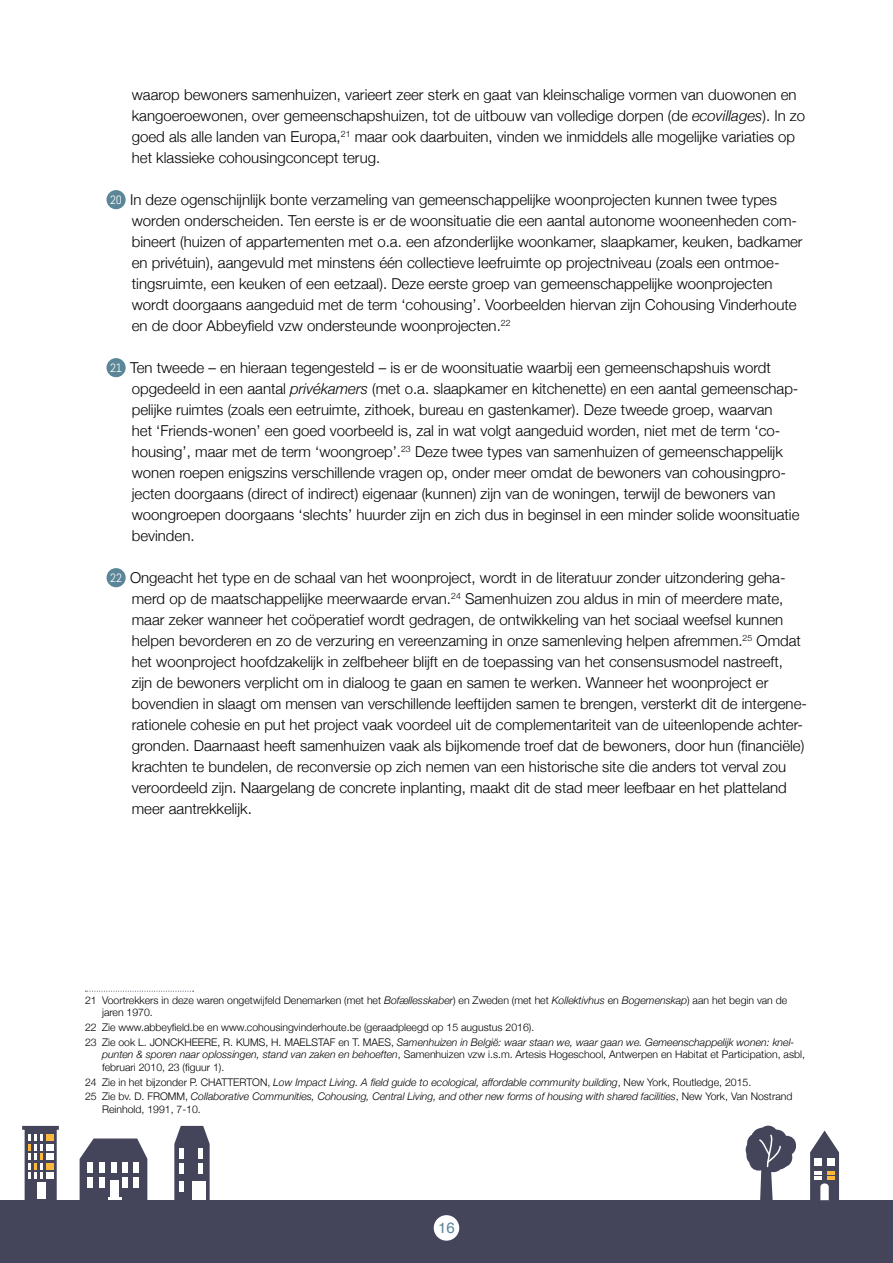
<style>
.page{position:relative;width:893px;height:1263px;background:#fff}
.page>*{position:absolute;margin:0;border:0;box-sizing:border-box;transform-origin:0 0}
.t1{font:300 15px/21px "Helvetica Neue";color:#000}
.t2{font:15px "Helvetica";color:#5b8698}
.t3{font:300 10.5px/12.6px "Helvetica Neue";color:#000}
.t4{font:italic 300 10.5px/14.7px "Helvetica Neue";color:#000}
.s1{font-style:italic}
.s2{font-family:"Abel";font-weight:400;font-size:12px;color:#fff}
.s3{font-style:normal}
</style>
<div class="page">
<div style="left:0;top:1200px;width:893px;height:63px;background:#44455a"></div>
<svg style="left:174px;top:1126px;width:36px;height:74px;background:#545568"></svg>
<div style="left:179px;top:1148px;width:5px;height:11px;background:#fff"></div>
<hr style="left:198px;top:1148px;width:4px;height:11px;background:#fff">
<div style="left:179px;top:1163px;width:5px;height:11px;background:#fff"></div>
<div style="left:179px;top:1181px;width:5px;height:11px;background:#fff"></div>
<hr style="left:198px;top:1163px;width:4px;height:11px;background:#fff">
<div style="left:192px;top:1181px;width:14px;height:19px;background:#fff"></div>
<svg style="left:22px;top:1126px;width:37px;height:74px"></svg>
<div style="left:37px;top:1182px;width:9px;height:17px;background:#fff"></div>
<svg style="left:80px;top:1138px;width:67px;height:62px"></svg>
<svg style="left:810px;top:1130px;width:29px;height:71px"></svg>
<svg style="left:746px;top:1125px;width:51px;height:75px"></svg>
<div style="left:434px;top:1215px;width:25px;height:26px;background:#fff;border-radius:50%"></div>
<div style="left:107px;top:190px;width:19px;height:19px;background:#5b8698;border-radius:50%"></div>
<div style="left:107px;top:358px;width:19px;height:19px;background:#5b8698;border-radius:50%"></div>
<div style="left:107px;top:568px;width:19px;height:19px;background:#5b8698;border-radius:50%"></div>
<svg style="left:85px;top:991px;width:109px;height:1px"></svg>
<p class="t1" style="left:132px;top:83px;width:675px">waarop bewoners samenhuizen, varieert zeer sterk en gaat van kleinschalige vormen van duowonen en kangoeroewonen, over gemeenschapshuizen, tot de uitbouw van volledige dorpen (de <span class="s1">ecovillages</span>). In zo goed als alle landen van Europa,<sup>21</sup> maar ook daarbuiten, vinden we inmiddels alle mogelijke variaties op het klassieke cohousingconcept terug.</p>
<p class="t1" style="left:132px;top:188px;width:672px;text-indent:-22px"><span class="s2">20</span> In deze ogenschijnlijk bonte verzameling van gemeenschappelijke woonprojecten kunnen twee types worden onderscheiden. Ten eerste is er de woonsituatie die een aantal autonome wooneenheden com&shy;bineert (huizen of appartementen met o. a. een afzonderlijke woonkamer, slaapkamer, keuken, badkamer en privétuin), aangevuld met minstens één collectieve leefruimte op projectniveau (zoals een ontmoe&shy;tingsruimte, een keuken of een eetzaal). Deze eerste groep van gemeenschappelijke woonprojecten wordt doorgaans aangeduid met de term ‘cohousing’. Voorbeelden hiervan zijn Cohousing Vinderhoute en de door Abbeyfield vzw ondersteunde woonprojecten.<sup>22</sup></p>
<p class="t1" style="left:132px;top:356px;width:669px;text-indent:-22px"><span class="s2">21</span> Ten tweede – en hieraan tegengesteld – is er de woonsituatie waarbij een gemeenschapshuis wordt opgedeeld in een aantal <span class="s1">privékamers</span> (met o. a. slaapkamer en kitchenette) en een aantal gemeenschap&shy;pelijke ruimtes (zoals een eetruimte, zithoek, bureau en gastenkamer). Deze tweede groep, waarvan<br>het ‘Friends-wonen’ een goed voorbeeld is, zal in wat volgt aangeduid worden, niet met de term ‘co&shy;housing’, maar met de term ‘woongroep’. <sup>23</sup> Deze twee types van samenhuizen of gemeenschappelijk wonen roepen enigszins verschillende vragen op, onder meer omdat de bewoners van cohousingpro&shy;jecten doorgaans (direct of indirect) eigenaar (kunnen) zijn van de woningen, terwijl de bewoners van woongroepen doorgaans ‘slechts’ huurder zijn en zich dus in beginsel in een minder solide woonsituatie bevinden.</p>
<p class="t1" style="left:132px;top:566px;width:677px;text-indent:-22px"><span class="s2">22</span> Ongeacht het type en de schaal van het woonproject, wordt in de literatuur zonder uitzondering geha&shy;merd op de maatschappelijke meerwaarde ervan. <sup>24</sup> Samenhuizen zou aldus in min of meerdere mate, maar zeker wanneer het coöperatief wordt gedragen, de ontwikkeling van het sociaal weefsel kunnen helpen bevorderen en zo de verzuring en vereenzaming in onze samenleving helpen afremmen. <sup>25</sup> Omdat het woonproject hoofdzakelijk in zelfbeheer blijft en de toepassing van het consensusmodel nastreeft, zijn de bewoners verplicht om in dialoog te gaan en samen te werken. Wanneer het woonproject er bovendien in slaagt om mensen van verschillende leeftijden samen te brengen, versterkt dit de intergene&shy;rationele cohesie en put het project vaak voordeel uit de complementariteit van de uiteenlopende achter&shy;gronden. Daarnaast heeft samenhuizen vaak als bijkomende troef dat de bewoners, door hun (financiële) krachten te bundelen, de reconversie op zich nemen van een historische site die anders tot verval zou veroordeeld zijn. Naargelang de concrete inplanting, maakt dit de stad meer leefbaar en het platteland meer aantrekkelijk.</p>
<p class="t3" style="left:102px;top:993px;width:687px;text-indent:-17px">21 Voortrekkers in deze waren ongetwijfeld Denemarken (met het <span class="s1">Bofællesskaber</span>) en Zweden (met het <span class="s1">Kollektivhus</span> en <span class="s1">Bogemenskap</span>) aan het begin van de jaren 1970.</p>
<p class="t3" style="left:85px;top:1019px;width:711px;line-height:14.7px">22 Zie www.abbeyfield.be en www.cohousingvinderhoute.be (geraadpleegd op 15 augustus 2016).<br>23 Zie ook L. JONCKHEERE, R. KUMS, H. MAELSTAF en T. MAES, <span class="s1">Samenhuizen in België: waar staan we, waar gaan we. Gemeenschappelijk wonen: knel-</span></p>
<p class="t3" style="left:102px;top:1047px;width:704px"><span class="s1">punten &amp; sporen naar oplossingen, stand van zaken en behoeften</span>, Samenhuizen vzw i. s. m. Artesis Hogeschool, Antwerpen en Habitat et Participation, asbl, februari 2010, 23 (figuur 1).</p>
<p class="t4" style="left:85px;top:1074px;width:709px"><span class="s3">24 Zie in het bijzonder P. CHATTERTON,</span> Low Impact Living. A field guide to ecological, affordable community building<span class="s3">, New York, Routledge, 2015.<br>25 Zie bv. D. FROMM,</span> Collaborative Communities, Cohousing, Central Living, and other new forms of housing with shared facilities<span class="s3">, New York, Van Nostrand</span></p>
<p class="t3" style="left:102px;top:1102px;width:98px">Reinhold, 1991, 7-10.</p>
<p class="t2" style="left:438px;top:1216px;width:18px">16</p>
</div>
